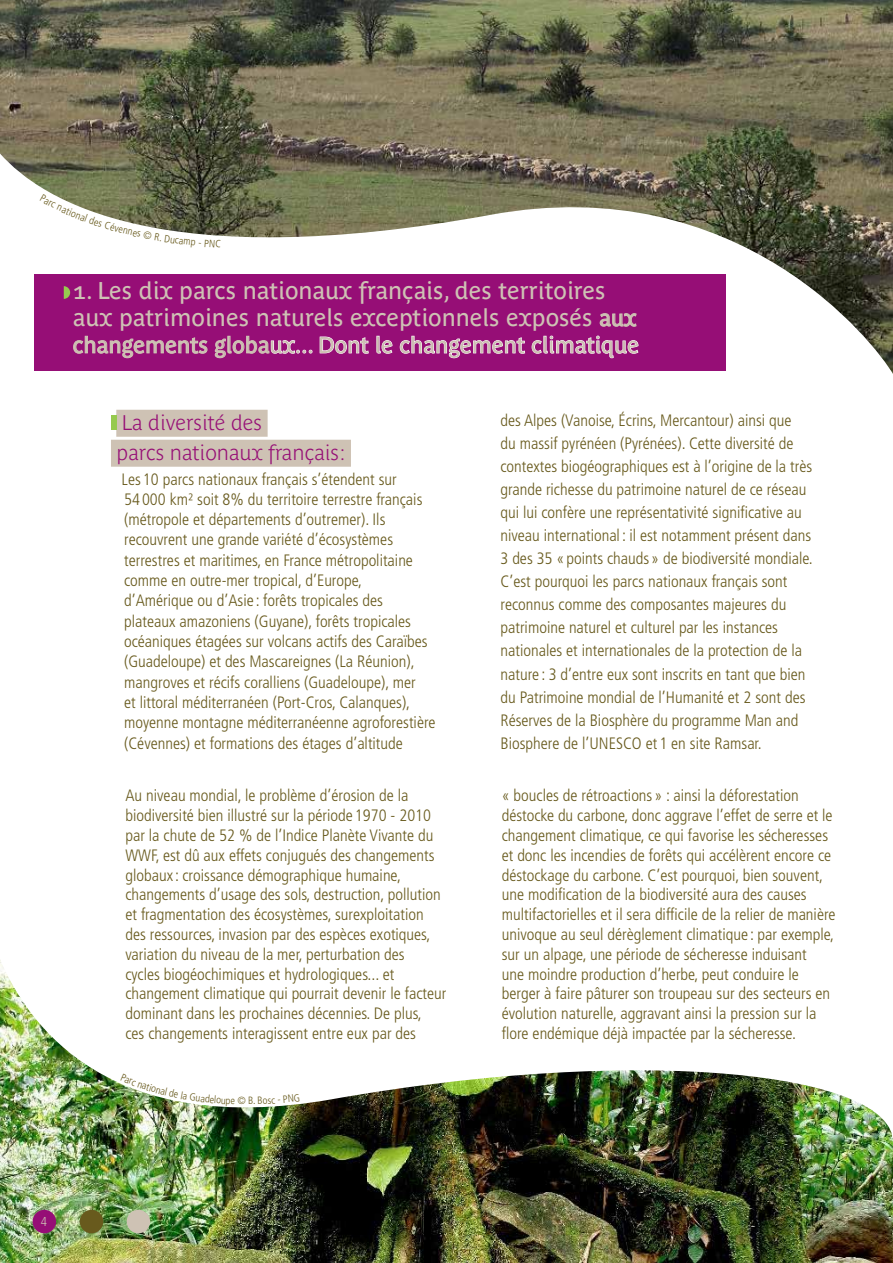
<style>
.page{position:relative;width:893px;height:1263px;background:#fff}
.page>*{position:absolute;margin:0;border:0;box-sizing:border-box;transform-origin:0 0}
.t1{font:24px/27px "Parisine Plus Std";color:#cec2b4}
.t2{font:22.5px "Parisine Plus Std";color:#cec2b4}
.t3{font:700 21px/30px "Parisine Plus Std Clair";color:#960e76}
.t4{font:300 condensed 16.5px/19.8px "Frutiger LT Std";color:#685a1d}
.t5{font:300 condensed 12.9px "Frutiger LT Std";color:#cec2b4}
.s1{font-size:22.5px}
</style>
<div class="page">
<img style="left:0;top:0;width:893px;height:374px">
<div style="left:34px;top:274px;width:691px;height:97px;background:#960e76"></div>
<svg style="left:64px;top:286px;width:6px;height:13px"></svg>
<svg style="left:599px;top:313px;width:38px;height:14px"></svg>
<svg style="left:73px;top:335px;width:135px;height:23px"></svg>
<svg style="left:215px;top:335px;width:97px;height:23px"></svg>
<svg style="left:319px;top:336px;width:50px;height:18px"></svg>
<svg style="left:376px;top:335px;width:17px;height:19px"></svg>
<svg style="left:399px;top:335px;width:126px;height:23px"></svg>
<svg style="left:531px;top:335px;width:108px;height:23px"></svg>
<div style="left:116px;top:410px;width:152px;height:27px;background:#cec2b4"></div>
<div style="left:111px;top:440px;width:240px;height:27px;background:#cec2b4"></div>
<div style="left:111px;top:415px;width:5px;height:15px;background:#96ca4f"></div>
<img style="left:0;top:960px;width:893px;height:303px">
<div style="left:127px;top:1210px;width:23px;height:23px;background:#cec2b4;border-radius:50%"></div>
<div style="left:80px;top:1210px;width:23px;height:23px;background:#685a1d;border-radius:50%"></div>
<div style="left:33px;top:1210px;width:23px;height:23px;background:#960e76;border-radius:50%"></div>
<svg style="left:40px;top:194px;width:180px;height:54px"></svg>
<img style="left:121px;top:1073px;width:179px;height:33px">
<h1 class="t1" style="left:73px;top:277px;width:565px">1. Les dix parcs nationaux français, des territoires aux patrimoines naturels exceptionnels exposés <span class="s1">aux</span></h1>
<h2 class="t2" style="left:73px;top:332px;width:568px">changements globaux... Dont le changement climatique</h2>
<p class="t3" style="left:117px;top:408px;width:230px">La diversité des<br>parcs nationaux français:</p>
<p class="t4" style="left:122px;top:469px;width:316px;line-height:20.2px">Les 10 parcs nationaux français s’étendent sur<br>54 000 km² soit 8% du territoire terrestre français (métropole et départements d’outremer). Ils recouvrent une grande variété d’écosystèmes terrestres et maritimes, en France métropolitaine comme en outre-mer tropical, d’Europe,<br>d’Amérique ou d’Asie : forêts tropicales des plateaux amazoniens (Guyane), forêts tropicales océaniques étagées sur volcans actifs des Caraïbes (Guadeloupe) et des Mascareignes (La Réunion), mangroves et récifs coralliens (Guadeloupe), mer<br>et littoral méditerranéen (Port-Cros, Calanques), moyenne montagne méditerranéenne agroforestière (Cévennes) et formations des étages d’altitude</p>
<p class="t4" style="left:500px;top:409px;width:314px;line-height:23px">des Alpes (Vanoise, Écrins, Mercantour) ainsi que<br>du massif pyrénéen (Pyrénées). Cette diversité de contextes biogéographiques est à l’origine de la très grande richesse du patrimoine naturel de ce réseau qui lui confère une représentativité significative au niveau international : il est notamment présent dans 3 des 35 « points chauds » de biodiversité mondiale.<br>C’est pourquoi les parcs nationaux français sont reconnus comme des composantes majeures du patrimoine naturel et culturel par les instances nationales et internationales de la protection de la nature : 3 d’entre eux sont inscrits en tant que bien du Patrimoine mondial de l’Humanité et 2 sont des Réserves de la Biosphère du programme Man and Biosphere de l’UNESCO et 1 en site Ramsar.</p>
<p class="t4" style="left:125px;top:786px;width:322px">Au niveau mondial, le problème d’érosion de la biodiversité bien illustré sur la période 1970 - 2010 par la chute de 52 % de l’Indice Planète Vivante du WWF, est dû aux effets conjugués des changements globaux: croissance démographique humaine, changements d’usage des sols, destruction, pollution et fragmentation des écosystèmes, surexploitation des ressources, invasion par des espèces exotiques, variation du niveau de la mer, perturbation des<br>cycles biogéochimiques et hydrologiques... et changement climatique qui pourrait devenir le facteur dominant dans les prochaines décennies. De plus,<br>ces changements interagissent entre eux par des</p>
<p class="t4" style="left:502px;top:786px;width:335px">« boucles de rétroactions » : ainsi la déforestation déstocke du carbone, donc aggrave l’effet de serre et le changement climatique, ce qui favorise les sécheresses et donc les incendies de forêts qui accélèrent encore ce déstockage du carbone. C’est pourquoi, bien souvent, une modification de la biodiversité aura des causes multifactorielles et il sera difficile de la relier de manière univoque au seul dérèglement climatique : par exemple, sur un alpage, une période de sécheresse induisant<br>une moindre production d’herbe, peut conduire le berger à faire pâturer son troupeau sur des secteurs en évolution naturelle, aggravant ainsi la pression sur la flore endémique déjà impactée par la sécheresse.</p>
<p class="t5" style="left:41px;top:1214px;width:8px">4</p>
</div>
